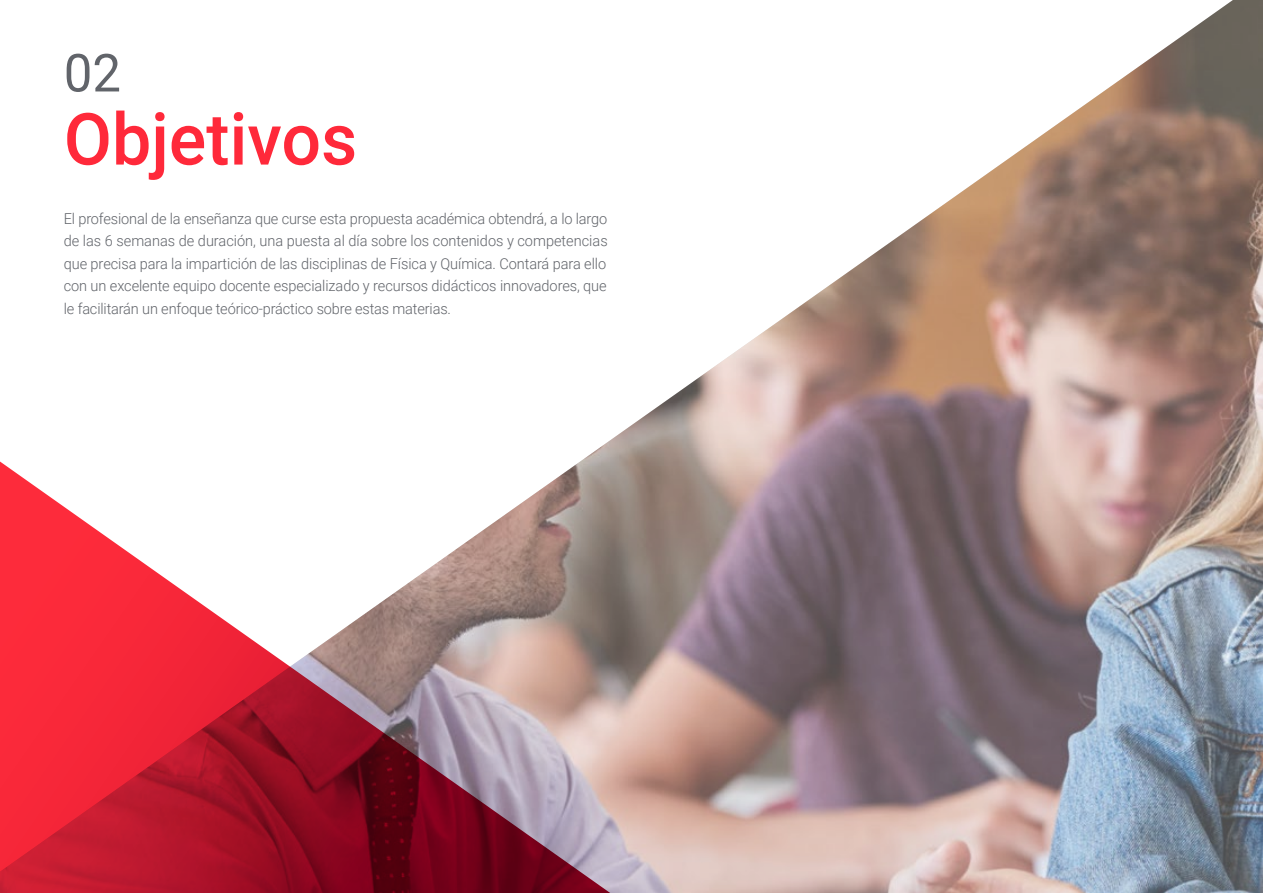
<style>
.page{position:relative;width:1263px;height:893px;background:#fff}
.page>*{position:absolute;margin:0;border:0;box-sizing:border-box;transform-origin:0 0}
.t1{font:500 72px "Roboto";color:#ff293a}
.t2{font:52.5px "Roboto";color:#61646a}
.t3{font:300 15px/22.5px "Roboto";letter-spacing:-.01em;color:#61646a;text-align:justify}
</style>
<div class="page">
<img style="left:602px;top:0;width:661px;height:893px">
<svg style="left:0;top:446px;width:640px;height:447px"></svg>
<h2 class="t2" style="left:64px;top:36px;width:59px">02</h2>
<h1 class="t1" style="left:64px;top:89px;width:295px">Objetivos</h1>
<p class="t3" style="left:64px;top:207px;width:545px">El profesional de la enseñanza que curse esta propuesta académica obtendrá, a lo largo de las 6 semanas de duración, una puesta al día sobre los contenidos y competencias que precisa para la impartición de las disciplinas de Física y Química. Contará para ello con un excelente equipo docente especializado y recursos didácticos innovadores, que le facilitarán un enfoque teórico-práctico sobre estas materias.</p>
</div>
